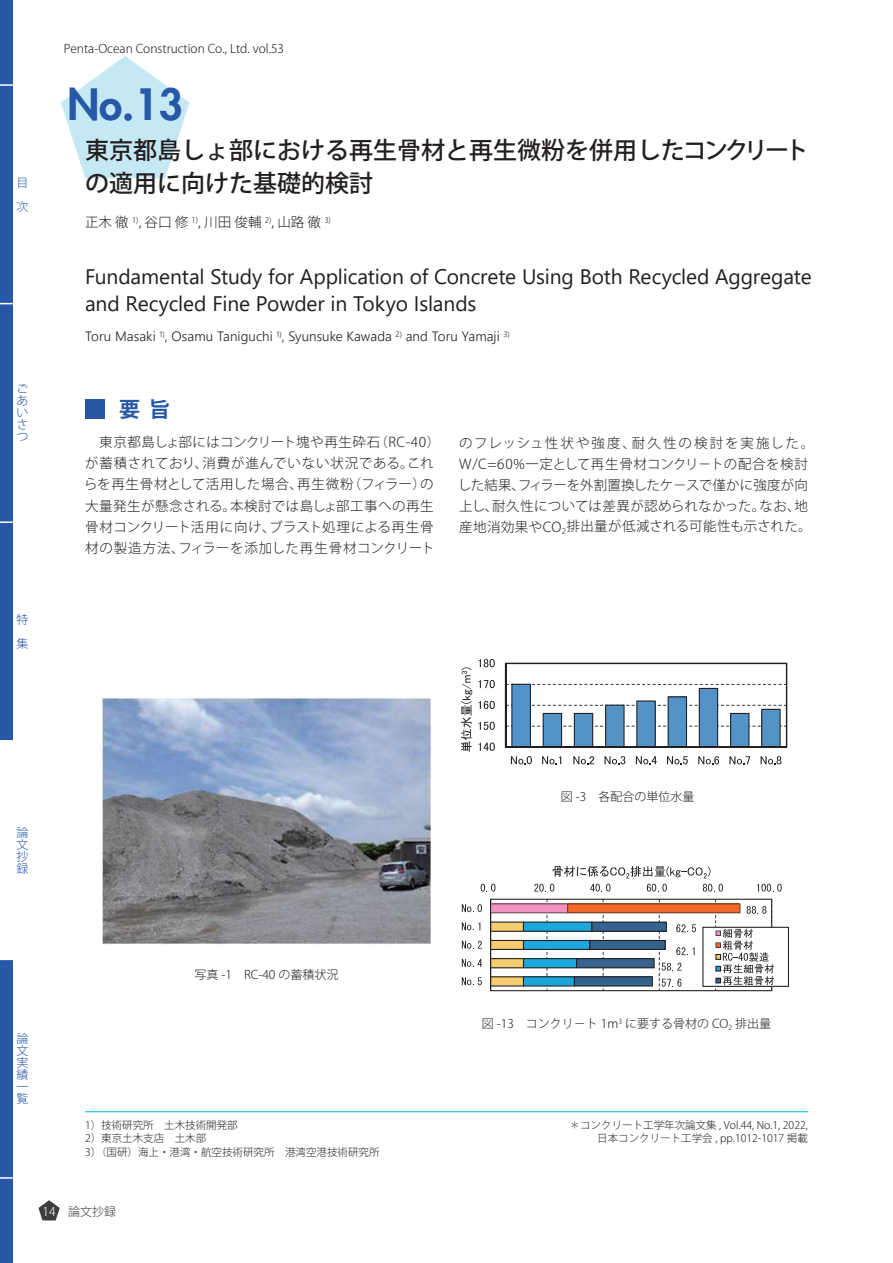
<style>
.page{position:relative;width:893px;height:1263px;background:#fff}
.page>*{position:absolute;margin:0;border:0;box-sizing:border-box;transform-origin:0 0}
.t1{font:800 42px "Futura Std";color:#2758a7}
.t2{font:500 24px/33px "Koz Go Pr 6 N";color:#231f20}
.t3{font:21px/27px "Segoe UI";letter-spacing:-.005em;color:#231f20}
.t4{font:700 21px "Koz Go Pr 6 N";color:#2758a7}
.t5{font:300 13.5px/21px "Koz Go Pr 6 N";letter-spacing:.03em;color:#231f20}
.t6{font:300 13.5px "Segoe UI";letter-spacing:.005em;color:#231f20}
.t7{font:300 12px "Koz Go Pr 6 N";color:#231f20}
.t8{font:300 12px/12px "Koz Go Pr 6 N";color:#2758a7;text-align:justify}
.t9{font:300 12px "Koz Go Pr 6 N";color:#3e3e3f}
.t10{font:300 10.5px/13.5px "Koz Go Pr 6 N";color:#231f20}
.s1{color:#fff}
</style>
<div class="page">
<svg style="left:38px;top:1200px;width:22px;height:20px"></svg>
<svg style="left:61px;top:56px;width:128px;height:122px"></svg>
<hr style="left:85px;top:1111px;width:723px;height:1px;background:#00afe9">
<div style="left:85px;top:399px;width:19px;height:19px;background:#2758a7"></div>
<svg style="left:505px;top:663px;width:282px;height:85px"></svg>
<hr style="left:505px;top:663px;width:1px;height:84px;background:#231f20">
<hr style="left:506px;top:746px;width:281px;height:1px;background:#231f20">
<svg style="left:478px;top:743px;width:17px;height:8px"></svg>
<svg style="left:478px;top:722px;width:17px;height:8px"></svg>
<svg style="left:478px;top:701px;width:17px;height:8px"></svg>
<svg style="left:478px;top:680px;width:17px;height:8px"></svg>
<svg style="left:478px;top:659px;width:17px;height:8px"></svg>
<svg style="left:511px;top:756px;width:21px;height:8px"></svg>
<svg style="left:542px;top:756px;width:19px;height:8px"></svg>
<svg style="left:573px;top:756px;width:21px;height:8px"></svg>
<svg style="left:604px;top:756px;width:21px;height:8px"></svg>
<svg style="left:636px;top:756px;width:21px;height:8px"></svg>
<svg style="left:667px;top:756px;width:21px;height:8px"></svg>
<svg style="left:698px;top:756px;width:21px;height:8px"></svg>
<svg style="left:729px;top:756px;width:21px;height:8px"></svg>
<svg style="left:761px;top:756px;width:20px;height:8px"></svg>
<svg style="left:461px;top:667px;width:11px;height:85px"></svg>
<svg style="left:481px;top:884px;width:14px;height:8px"></svg>
<svg style="left:534px;top:884px;width:20px;height:8px"></svg>
<svg style="left:590px;top:884px;width:20px;height:8px"></svg>
<svg style="left:647px;top:884px;width:20px;height:8px"></svg>
<svg style="left:703px;top:884px;width:20px;height:8px"></svg>
<svg style="left:757px;top:884px;width:25px;height:8px"></svg>
<svg style="left:462px;top:904px;width:20px;height:8px"></svg>
<svg style="left:462px;top:922px;width:18px;height:8px"></svg>
<svg style="left:462px;top:941px;width:20px;height:8px"></svg>
<svg style="left:462px;top:959px;width:20px;height:8px"></svg>
<svg style="left:462px;top:977px;width:20px;height:8px"></svg>
<svg style="left:553px;top:866px;width:157px;height:12px"></svg>
<svg style="left:490px;top:899px;width:299px;height:92px"></svg>
<img style="left:102px;top:697px;width:329px;height:248px">
<div style="left:0;top:0;width:13px;height:1263px;background:#2758a7"></div>
<svg style="left:0;top:303px;width:13px;height:1px"></svg>
<svg style="left:0;top:84px;width:13px;height:2px"></svg>
<svg style="left:0;top:740px;width:13px;height:1px"></svg>
<svg style="left:0;top:521px;width:13px;height:2px"></svg>
<svg style="left:0;top:959px;width:13px;height:1px"></svg>
<svg style="left:0;top:1177px;width:13px;height:2px"></svg>
<div style="left:0;top:741px;width:14px;height:218px;background:#fff"></div>
<p class="t8" style="left:16px;top:171px;width:13px;line-height:24px">目次</p>
<p class="t8" style="left:16px;top:383px;width:13px">ごあいさつ</p>
<p class="t8" style="left:16px;top:608px;width:13px;line-height:24px">特集</p>
<p class="t7" style="left:64px;top:42px;width:222px">Penta-Ocean Construction Co., Ltd. vol.53</p>
<h1 class="t1" style="left:67px;top:78px;width:117px">No.13</h1>
<h2 class="t2" style="left:85px;top:134px;width:725px">東京都島しょ部における再生骨材と再生微粉を併用したコンクリートの適用に向けた基礎的検討</h2>
<p class="t5" style="left:85px;top:212px;width:247px">正木 徹 <sup>1)</sup>, 谷口 修 <sup>1)</sup>, 川田 俊輔 <sup>2)</sup>, 山路 徹 <sup>3)</sup></p>
<h3 class="t3" style="left:85px;top:261px;width:728px">Fundamental Study for Application of Concrete Using Both Recycled Aggregate and Recycled Fine Powder in Tokyo Islands</h3>
<p class="t6" style="left:85px;top:324px;width:426px">Toru Masaki <sup>1)</sup>, Osamu Taniguchi <sup>1)</sup>, Syunsuke Kawada <sup>2)</sup> and Toru Yamaji <sup>3)</sup></p>
<h3 class="t4" style="left:119px;top:397px;width:53px">要 旨</h3>
<p class="t5" style="left:84px;top:432px;width:358px">　東京都島しょ部にはコンクリート塊や再生砕石（RC-40）が蓄積されており、消費が進んでいない状況である。これらを再生骨材として活用した場合、再生微粉（フィラー）の大量発生が懸念される。本検討では島しょ部工事への再生骨材コンクリート活用に向け、ブラスト処理による再生骨材の製造方法、フィラーを添加した再生骨材コンクリート</p>
<p class="t5" style="left:458px;top:432px;width:358px">のフレッシュ性状や強度、耐久性の検討を実施した。<br>W/C=60%一定として再生骨材コンクリ－トの配合を検討した結果、フィラーを外割置換したケ－スで僅かに強度が向上し、耐久性については差異が認められなかった。なお、地産地消効果やCO<sub>2</sub>排出量が低減される可能性も示された。</p>
<p class="t8" style="left:16px;top:826px;width:13px">論文抄録</p>
<p class="t7" style="left:194px;top:968px;width:146px">写真 -1　RC-40 の蓄積状況</p>
<p class="t8" style="left:16px;top:1033px;width:13px">論文実績一覧</p>
<p class="t10" style="left:85px;top:1118px;width:296px">1）技術研究所　土木技術開発部<br>2）東京土木支店　土木部<br>3）（国研）海上・港湾・航空技術研究所　港湾空港技術研究所</p>
<p class="t9" style="left:43px;top:1205px;width:75px"><span class="s1">14</span> 論文抄録</p>
<p class="t7" style="left:561px;top:790px;width:135px">図 -3　各配合の単位水量</p>
<p class="t7" style="left:482px;top:1017px;width:291px">図 -13　コンクリ－ト 1m<sup>3</sup> に要する骨材の CO<sub>2</sub> 排出量</p>
<p class="t10" style="left:570px;top:1118px;width:240px;text-align:right">＊コンクリート工学年次論文集 , Vol.44, No.1, 2022,日本コンクリート工学会 , pp.1012-1017 掲載</p>
</div>
